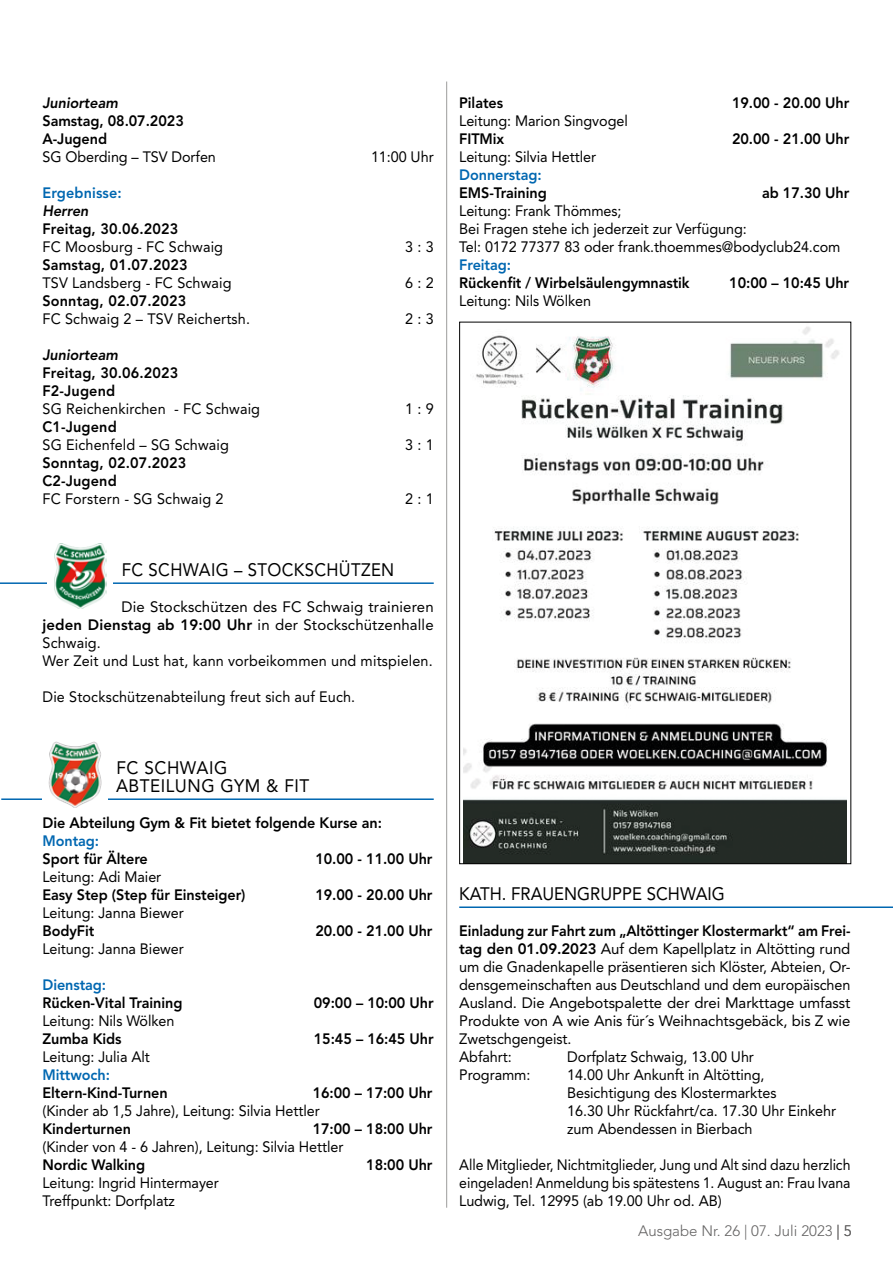
<style>
.page{position:relative;width:893px;height:1263px;background:#fff}
.page>*{position:absolute;margin:0;border:0;box-sizing:border-box;transform-origin:0 0}
.t1{font:18px/18px "Avenir LT Std";letter-spacing:.02em;color:#000;scale:.95 1}
.t2{font:18px "Avenir LT Std";color:#000;scale:.93 1}
.t3{font:18px "Avenir LT Std";letter-spacing:.02em;color:#000;scale:.93 1}
.t4{font:15px/18px "Avenir LT Std";letter-spacing:-.005em;color:#000;scale:.96 1}
.t5{font:800 15px/18px "Avenir LT Std";letter-spacing:-.005em;color:#000;scale:.96 1}
.t6{font:15px/18px "Avenir LT Std";letter-spacing:-.005em;color:#000}
.t7{font:15px/18px "Avenir LT Std";letter-spacing:-.005em;color:#000;text-align:justify;scale:.94 1}
.t8{font:800 15px "Avenir LT Std";letter-spacing:-.005em;color:#0067b1;scale:.96 1}
.t9{font:300 15px "Avenir LT Std";color:#646363}
.t10{font:italic 800 15px "Avenir LT Std";letter-spacing:-.005em;color:#000;scale:.96 1}
.s1{font-weight:800}
</style>
<div class="page">
<hr style="left:446px;top:81px;width:1px;height:1127px;background:#9d9d9c">
<img style="left:463px;top:327px;width:383px;height:535px">
<hr style="left:0;top:582px;width:434px;height:2px;background:#0067b1">
<hr style="left:1px;top:798px;width:433px;height:2px;background:#0067b1">
<div style="left:48px;top:544px;width:65px;height:64px;background:#fff"></div>
<img style="left:55px;top:544px;width:51px;height:64px">
<img style="left:43px;top:742px;width:65px;height:65px">
<hr style="left:459px;top:906px;width:434px;height:2px;background:#0067b1">
<p class="t10" style="left:43px;top:94px;width:80px">Juniorteam</p>
<p class="t5" style="left:43px;top:112px;width:149px">Samstag, 08.07.2023<br>A-Jugend</p>
<p class="t4" style="left:43px;top:148px;width:182px">SG Oberding – TSV Dorfen</p>
<p class="t4" style="left:371px;top:148px;width:67px">11:00 Uhr</p>
<p class="t8" style="left:43px;top:184px;width:84px">Ergebnisse:</p>
<p class="t10" style="left:43px;top:202px;width:49px">Herren</p>
<p class="t5" style="left:43px;top:220px;width:143px">Freitag, 30.06.2023</p>
<p class="t4" style="left:43px;top:238px;width:190px">FC Moosburg - FC Schwaig</p>
<p class="t4" style="left:405px;top:238px;width:31px">3 : 3</p>
<p class="t5" style="left:43px;top:256px;width:153px">Samstag, 01.07.2023</p>
<p class="t4" style="left:43px;top:274px;width:198px">TSV Landsberg - FC Schwaig</p>
<p class="t4" style="left:405px;top:274px;width:31px">6 : 2</p>
<p class="t5" style="left:43px;top:292px;width:151px">Sonntag, 02.07.2023</p>
<p class="t4" style="left:43px;top:310px;width:218px">FC Schwaig 2 – TSV Reichertsh.</p>
<p class="t4" style="left:405px;top:310px;width:31px">2 : 3</p>
<p class="t10" style="left:43px;top:346px;width:80px">Juniorteam</p>
<p class="t5" style="left:43px;top:364px;width:143px">Freitag, 30.06.2023<br>F2-Jugend</p>
<p class="t4" style="left:43px;top:400px;width:228px">SG Reichenkirchen - FC Schwaig</p>
<p class="t4" style="left:405px;top:400px;width:31px">1 : 9</p>
<p class="t5" style="left:43px;top:418px;width:79px">C1-Jugend</p>
<p class="t4" style="left:43px;top:436px;width:196px">SG Eichenfeld – SG Schwaig</p>
<p class="t4" style="left:405px;top:436px;width:31px">3 : 1</p>
<p class="t5" style="left:43px;top:454px;width:151px">Sonntag, 02.07.2023<br>C2-Jugend</p>
<p class="t4" style="left:43px;top:490px;width:190px">FC Forstern - SG Schwaig 2</p>
<p class="t4" style="left:405px;top:490px;width:31px">2 : 1</p>
<p class="t3" style="left:122px;top:559px;width:294px">FC SCHWAIG – STOCKSCHÜTZEN</p>
<p class="t6" style="left:43px;top:598px;width:393px;text-indent:79px">Die Stockschützen des FC Schwaig trainieren <span class="s1">jeden Dienstag ab 19:00 Uhr</span> in der Stockschützenhalle Schwaig.<br>Wer Zeit und Lust hat, kann vorbeikommen und mitspielen.</p>
<p class="t4" style="left:43px;top:688px;width:327px">Die Stockschützenabteilung freut sich auf Euch.</p>
<p class="t1" style="left:116px;top:759px;width:205px">FC SCHWAIG<br>ABTEILUNG GYM &amp; FIT</p>
<p class="t5" style="left:43px;top:814px;width:355px">Die Abteilung Gym &amp; Fit bietet folgende Kurse an:</p>
<p class="t8" style="left:43px;top:832px;width:61px">Montag:</p>
<p class="t5" style="left:43px;top:850px;width:111px">Sport für Ältere</p>
<p class="t5" style="left:315px;top:850px;width:124px">10.00 - 11.00 Uhr</p>
<p class="t4" style="left:43px;top:868px;width:125px">Leitung: Adi Maier</p>
<p class="t5" style="left:43px;top:886px;width:213px">Easy Step (Step für Einsteiger)</p>
<p class="t5" style="left:315px;top:886px;width:124px">19.00 - 20.00 Uhr</p>
<p class="t4" style="left:43px;top:904px;width:149px">Leitung: Janna Biewer</p>
<p class="t5" style="left:43px;top:922px;width:56px">BodyFit</p>
<p class="t5" style="left:315px;top:922px;width:124px">20.00 - 21.00 Uhr</p>
<p class="t4" style="left:43px;top:940px;width:149px">Leitung: Janna Biewer</p>
<p class="t8" style="left:43px;top:976px;width:68px">Dienstag:</p>
<p class="t5" style="left:43px;top:994px;width:147px">Rücken-Vital Training</p>
<p class="t5" style="left:314px;top:994px;width:126px">09:00 – 10:00 Uhr</p>
<p class="t4" style="left:43px;top:1012px;width:139px">Leitung: Nils Wölken</p>
<p class="t5" style="left:43px;top:1030px;width:84px">Zumba Kids</p>
<p class="t5" style="left:314px;top:1030px;width:126px">15:45 – 16:45 Uhr</p>
<p class="t4" style="left:43px;top:1048px;width:113px">Leitung: Julia Alt</p>
<p class="t8" style="left:43px;top:1066px;width:72px">Mittwoch:</p>
<p class="t5" style="left:43px;top:1084px;width:132px">Eltern-Kind-Turnen</p>
<p class="t5" style="left:313px;top:1084px;width:126px">16:00 – 17:00 Uhr</p>
<p class="t4" style="left:43px;top:1102px;width:290px">(Kinder ab 1,5 Jahre), Leitung: Silvia Hettler</p>
<p class="t5" style="left:43px;top:1120px;width:94px">Kinderturnen</p>
<p class="t5" style="left:313px;top:1120px;width:126px">17:00 – 18:00 Uhr</p>
<p class="t4" style="left:43px;top:1138px;width:315px">(Kinder von 4 - 6 Jahren), Leitung: Silvia Hettler</p>
<p class="t5" style="left:43px;top:1156px;width:108px">Nordic Walking</p>
<p class="t5" style="left:366px;top:1156px;width:71px">18:00 Uhr</p>
<p class="t4" style="left:43px;top:1174px;width:185px">Leitung: Ingrid Hintermayer<br>Treffpunkt: Dorfplatz</p>
<p class="t5" style="left:459px;top:94px;width:47px">Pilates</p>
<p class="t5" style="left:732px;top:94px;width:124px">19.00 - 20.00 Uhr</p>
<p class="t4" style="left:459px;top:112px;width:177px">Leitung: Marion Singvogel</p>
<p class="t5" style="left:459px;top:130px;width:48px">FITMix</p>
<p class="t5" style="left:732px;top:130px;width:124px">20.00 - 21.00 Uhr</p>
<p class="t4" style="left:459px;top:148px;width:144px">Leitung: Silvia Hettler</p>
<p class="t8" style="left:459px;top:166px;width:87px">Donnerstag:</p>
<p class="t5" style="left:459px;top:184px;width:93px">EMS-Training</p>
<p class="t5" style="left:762px;top:184px;width:92px">ab 17.30 Uhr</p>
<p class="t4" style="left:459px;top:202px;width:399px">Leitung: Frank Thömmes;<br>Bei Fragen stehe ich jederzeit zur Verfügung:<br>Tel: 0172 77377 83 oder frank.thoemmes@bodyclub24.com</p>
<p class="t8" style="left:459px;top:256px;width:55px">Freitag:</p>
<p class="t5" style="left:459px;top:274px;width:242px">Rückenfit / Wirbelsäulengymnastik</p>
<p class="t5" style="left:729px;top:274px;width:126px">10:00 – 10:45 Uhr</p>
<p class="t4" style="left:459px;top:292px;width:139px">Leitung: Nils Wölken</p>
<p class="t2" style="left:459px;top:883px;width:287px">KATH. FRAUENGRUPPE SCHWAIG</p>
<p class="t6" style="left:459px;top:922px;width:393px"><span class="s1">Einladung zur Fahrt zum „Altöttinger Klostermarkt“ am Frei&shy;tag den 01.09.2023</span> Auf dem Kapellplatz in Altötting rund um die Gnadenkapelle präsentieren sich Klöster, Abteien, Or&shy;densgemeinschaften aus Deutschland und dem europäischen Ausland. Die Angebotspalette der drei Markttage umfasst Produkte von A wie Anis für´s Weihnachtsgebäck, bis Z wie Zwetschgengeist.<br>Abfahrt:</p>
<p class="t4" style="left:567px;top:1048px;width:196px">Dorfplatz Schwaig, 13.00 Uhr</p>
<p class="t4" style="left:459px;top:1066px;width:76px">Programm:</p>
<p class="t4" style="left:567px;top:1066px;width:282px">14.00 Uhr Ankunft in Altötting, Besichtigung des Klostermarktes<br>16.30 Uhr Rückfahrt/ca. 17.30 Uhr Einkehr zum Abendessen in Bierbach</p>
<p class="t7" style="left:459px;top:1156px;width:418px">Alle Mitglieder, Nichtmitglieder, Jung und Alt sind dazu herzlich eingeladen! Anmeldung bis spätestens 1. August an: Frau Ivana Ludwig, Tel. 12995 (ab 19.00 Uhr od. AB)</p>
<p class="t9" style="left:638px;top:1222px;width:215px">Ausgabe Nr. 26 | 07. Juli 2023 | 5</p>
</div>
